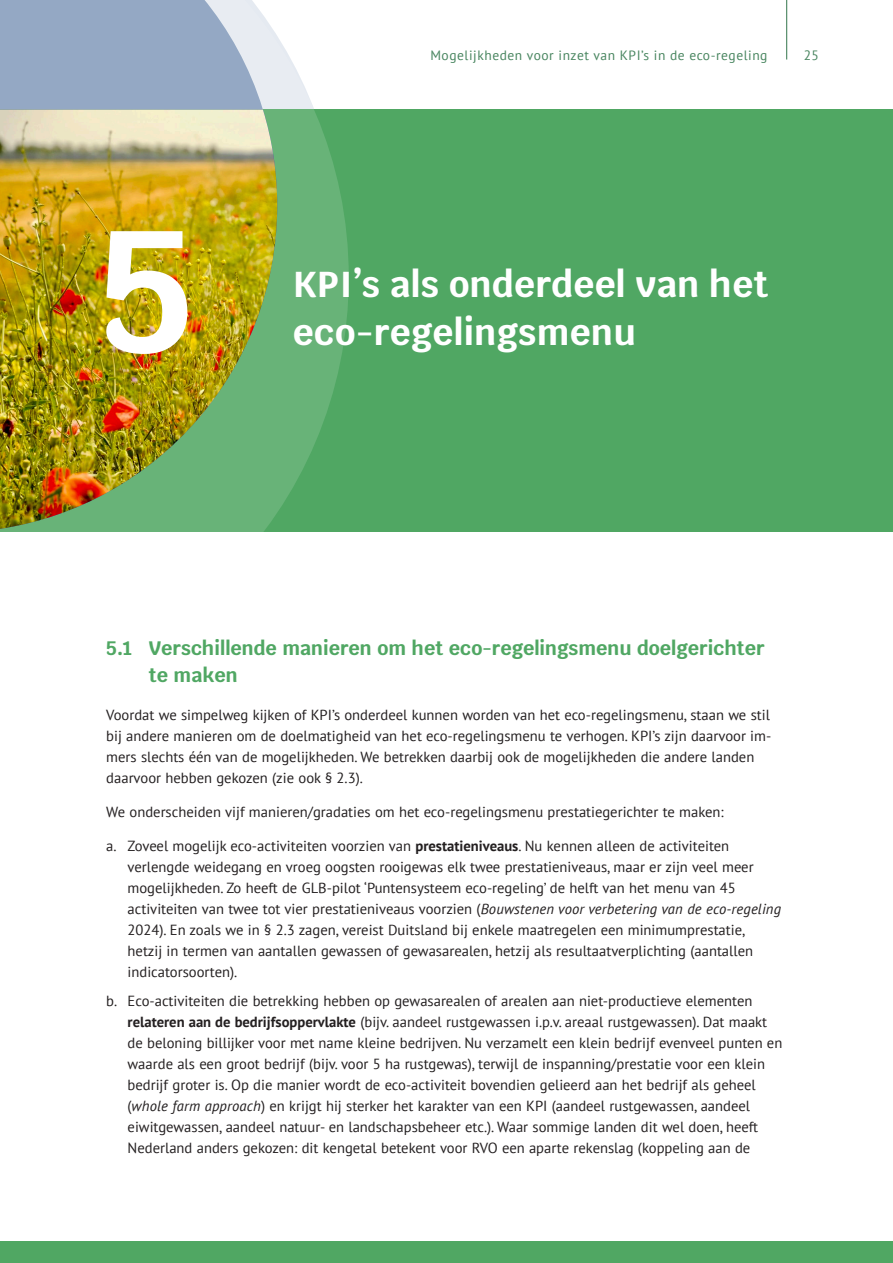
<style>
.page{position:relative;width:893px;height:1263px;background:#fff}
.page>*{position:absolute;margin:0;border:0;box-sizing:border-box;transform-origin:0 0}
._1_hoofdstuk{font:700 173.1px "Krub";color:#fff}
._1_hoofdstuk-2{font:700 36px/48px "Krub";letter-spacing:.01em;color:#fff}
._2_paragraafkop{font:700 19.5px/27px "Krub";color:#50a763}
._4_brood{font:14.7px/21px "PT Sans";color:#231f20}
.t1{font:13.5px "PT Sans";letter-spacing:.04em;color:#48855f}
.s1{font-weight:700}
.s2{font-style:italic}
</style>
<div class="page">
<div style="left:0;top:109px;width:893px;height:424px;background:#50a763"></div>
<svg style="left:0;top:0;width:349px;height:533px"></svg>
<img style="left:0;top:109px;width:277px;height:420px">
<hr style="left:786px;top:0;width:1px;height:60px;background:#48855f">
<div style="left:0;top:1242px;width:893px;height:21px;background:#50a763"></div>
<p class="_1_hoofdstuk" style="left:98px;top:191px;width:98px">5</p>
<p class="t1" style="left:430px;top:46px;width:339px">Mogelijkheden voor inzet van KPI’s in de eco-regeling</p>
<p class="t1" style="left:804px;top:46px;width:17px">25</p>
<p class="_1_hoofdstuk-2" style="left:293px;top:260px;width:477px">KPI’s als onderdeel van het eco-regelingsmenu</p>
<p class="_2_paragraafkop" style="left:149px;top:635px;width:617px;text-indent:-43px">5.1 Verschillende manieren om het eco-regelingsmenu doelgerichter te maken</p>
<p class="_4_brood" style="left:106px;top:704px;width:666px">Voordat we simpelweg kijken of KPI’s onderdeel kunnen worden van het eco-regelingsmenu, staan we stil bij andere manieren om de doelmatigheid van het eco-regelingsmenu te verhogen. KPI’s zijn daarvoor im&shy;mers slechts één van de mogelijkheden. We betrekken daarbij ook de mogelijkheden die andere landen daarvoor hebben gekozen (zie ook § 2.3).</p>
<p class="_4_brood" style="left:106px;top:801px;width:619px">We onderscheiden vijf manieren/gradaties om het eco-regelingsmenu prestatiegerichter te maken:</p>
<p class="_4_brood" style="left:128px;top:835px;width:655px;text-indent:-21px">a. Zoveel mogelijk eco-activiteiten voorzien van <span class="s1">prestatieniveaus</span>. Nu kennen alleen de activiteiten verlengde weidegang en vroeg oogsten rooigewas elk twee prestatieniveaus, maar er zijn veel meer mogelijkheden. Zo heeft de GLB-pilot ‘Puntensysteem eco-regeling’ de helft van het menu van 45 activiteiten van twee tot vier prestatieniveaus voorzien (<span class="s2">Bouwstenen voor verbetering van de eco-regeling </span>2024). En zoals we in § 2.3 zagen, vereist Duitsland bij enkele maatregelen een minimumprestatie, hetzij in termen van aantallen gewassen of gewasarealen, hetzij als resultaatverplichting (aantallen indicatorsoorten).</p>
<p class="_4_brood" style="left:128px;top:990px;width:656px;text-indent:-21px">b. Eco-activiteiten die betrekking hebben op gewasarealen of arealen aan niet-productieve elementen <span class="s1">relateren aan de bedrijfsoppervlakte</span> (bijv. aandeel rustgewassen i.p.v. areaal rustgewassen). Dat maakt de beloning billijker voor met name kleine bedrijven. Nu verzamelt een klein bedrijf evenveel punten en waarde als een groot bedrijf (bijv. voor 5 ha rustgewas), terwijl de inspanning/prestatie voor een klein bedrijf groter is. Op die manier wordt de eco-activiteit bovendien gelieerd aan het bedrijf als geheel (<span class="s2">whole farm approach</span>) en krijgt hij sterker het karakter van een KPI (aandeel rustgewassen, aandeel eiwitgewassen, aandeel natuur- en landschapsbeheer etc.). Waar sommige landen dit wel doen, heeft Nederland anders gekozen: dit kengetal betekent voor RVO een aparte rekenslag (koppeling aan de</p>
</div>
